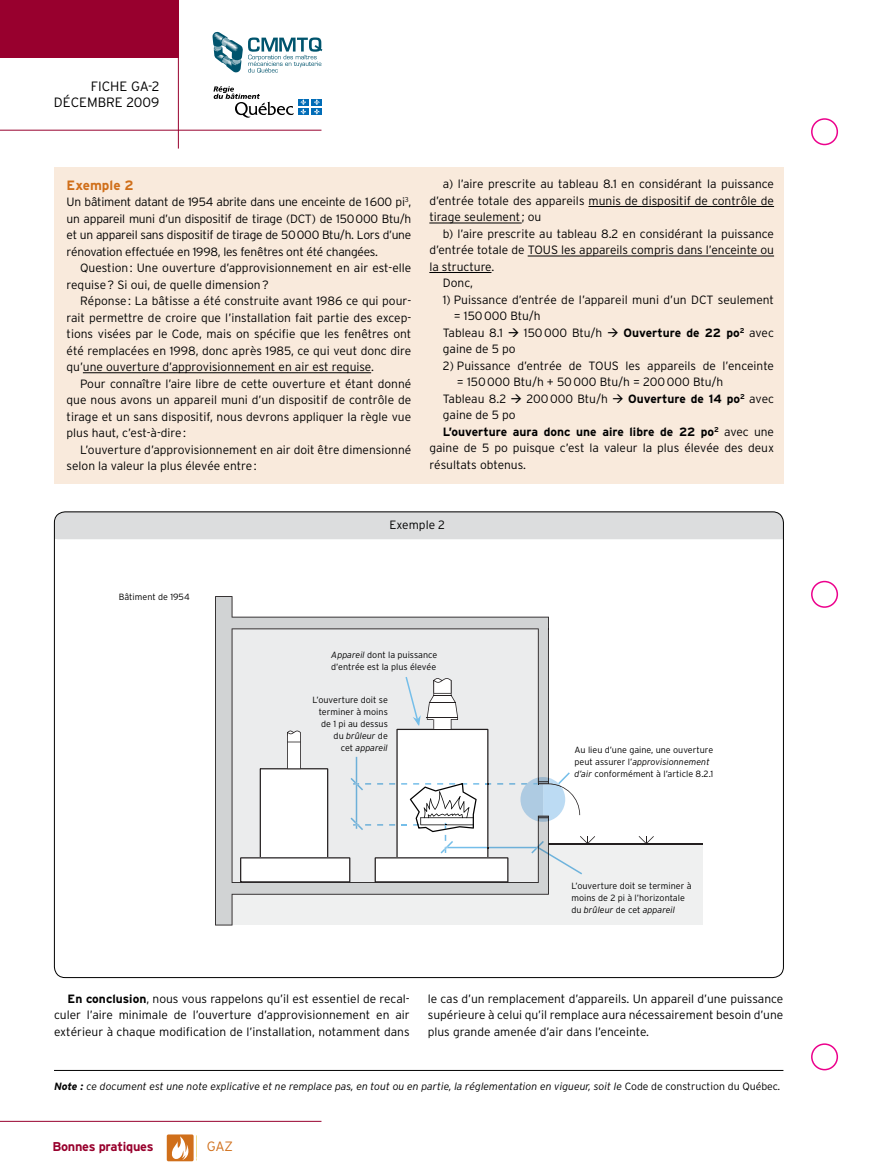
<style>
.page{position:relative;width:878px;height:1175px;background:#fff}
.page>*{position:absolute;margin:0;border:0;box-sizing:border-box;transform-origin:0 0}
.t1{font:300 13.5px/16px "Interstate";color:#000;text-align:right}
.t2{font:700 13.5px "Interstate";color:#d06f1a}
.t3{font:300 13.5px "Interstate";color:#d06f1a}
.t4{font:700 12.75px "Interstate";letter-spacing:-.02em;color:#98012d}
.t5{font:300 12px/16.5px "Interstate";color:#000;text-align:justify}
.t6{font:700 12px "Interstate";color:#000}
.t7{font:italic 300 10.5px "Interstate";color:#000}
.t8{font:300 9px/12px "Interstate";color:#000}
.s1{font-weight:700}
.s2{font-weight:300}
.s3{font-style:italic}
.s4{font-style:normal}
</style>
<div class="page">
<div style="left:811px;top:118px;width:27px;height:27px;border:2px solid #ec008c;border-radius:50%"></div>
<div style="left:811px;top:1043px;width:27px;height:27px;border:2px solid #ec008c;border-radius:50%"></div>
<div style="left:811px;top:581px;width:27px;height:27px;border:2px solid #ec008c;border-radius:50%"></div>
<div style="left:167px;top:1134px;width:26px;height:27px;background:#d06f1a;border-radius:2px"></div>
<svg style="left:171px;top:1136px;width:18px;height:23px"></svg>
<div style="left:0;top:0;width:178px;height:57px;background:#98002e"></div>
<hr style="left:178px;top:0;width:1px;height:148px;background:#98002e">
<hr style="left:0;top:130px;width:321px;height:1px;background:#98002e">
<hr style="left:0;top:1120px;width:321px;height:1px;background:#98002e">
<svg style="left:212px;top:32px;width:110px;height:41px"></svg>
<svg style="left:213px;top:86px;width:81px;height:32px"></svg>
<div style="left:298px;top:99px;width:10px;height:6px;background:#006cb7"></div>
<div style="left:311px;top:99px;width:11px;height:6px;background:#006cb7"></div>
<div style="left:298px;top:108px;width:10px;height:7px;background:#006cb7"></div>
<svg style="left:300px;top:99px;width:6px;height:15px"></svg>
<div style="left:311px;top:108px;width:11px;height:7px;background:#006cb7"></div>
<svg style="left:314px;top:99px;width:5px;height:15px"></svg>
<div style="left:228px;top:844px;width:474px;height:80px;background:#eff0f0"></div>
<svg style="left:215px;top:596px;width:334px;height:329px;fill:#ebeced"></svg>
<hr style="left:548px;top:843px;width:154px;height:2px;background:#231f20">
<svg style="left:638px;top:836px;width:16px;height:7px"></svg>
<svg style="left:240px;top:677px;width:355px;height:205px"></svg>
<svg style="left:56px;top:511px;width:728px;height:28px;background:#d4d5d6"></svg>
<div style="left:54px;top:168px;width:729px;height:316px;background:#f9eadc"></div>
<hr style="left:83px;top:372px;width:288px;height:1px;background:#000">
<hr style="left:588px;top:206px;width:186px;height:1px;background:#000">
<hr style="left:429px;top:223px;width:92px;height:1px;background:#000">
<hr style="left:527px;top:256px;width:247px;height:1px;background:#000">
<hr style="left:429px;top:272px;width:62px;height:1px;background:#000">
<hr style="left:54px;top:1070px;width:729px;height:1px;background:#000">
<p class="t1" style="left:54px;top:78px;width:107px">Fiche GA-2<br>DÉCEMBRE 2009</p>
<p class="t2" style="left:67px;top:177px;width:69px">Exemple 2</p>
<p class="t5" style="left:67px;top:193px;width:346px">Un bâtiment datant de 1954 abrite dans une enceinte de 1600 pi<sup>3</sup>, un appareil muni d’un dispositif de tirage (DCT) de 150000 Btu/h et un appareil sans dispositif de tirage de 50000 Btu/h. Lors d’une rénovation effectuée en 1998, les fenêtres ont été changées.</p>
<p class="t5" style="left:67px;top:259px;width:346px;text-indent:14px">Question: Une ouverture d’approvisionnement en air est-elle requise? Si oui, de quelle dimension?</p>
<p class="t5" style="left:67px;top:292px;width:346px;text-indent:14px">Réponse: La bâtisse a été construite avant 1986 ce qui pour&shy;rait permettre de croire que l’installation fait partie des excep&shy;tions visées par le Code, mais on spécifie que les fenêtres ont été remplacées en 1998, donc après 1985, ce qui veut donc dire qu’une ouverture d’approvisionnement en air est requise.</p>
<p class="t5" style="left:67px;top:375px;width:346px;text-indent:14px">Pour connaître l’aire libre de cette ouverture et étant donné que nous avons un appareil muni d’un dispositif de contrôle de tirage et un sans dispositif, nous devrons appliquer la règle vue plus haut, c’est-à-dire:</p>
<p class="t5" style="left:67px;top:441px;width:346px;text-indent:14px">L’ouverture d’approvisionnement en air doit être dimensionné selon la valeur la plus élevée entre:</p>
<p class="t5" style="left:429px;top:176px;width:346px;text-indent:14px">a) l’aire prescrite au tableau 8.1 en considérant la puissance d’entrée totale des appareils munis de dispositif de contrôle de tirage seulement; ou</p>
<p class="t5" style="left:443px;top:225px;width:333px">b) l’aire prescrite au tableau 8.2 en considérant la puissance</p>
<p class="t5" style="left:429px;top:242px;width:346px">d’entrée totale de TOUS les appareils compris dans l’enceinte ou</p>
<p class="t5" style="left:429px;top:258px;width:66px">la structure.</p>
<p class="t5" style="left:443px;top:275px;width:32px">Donc,</p>
<p class="t5" style="left:443px;top:291px;width:333px">1) Puissance d’entrée de l’appareil muni d’un DCT seulement</p>
<p class="t5" style="left:454px;top:308px;width:88px">= 150000 Btu/h</p>
<p class="t5" style="left:443px;top:324px;width:333px">Tableau 8.1 → 150000 Btu/h → <span class="s1">Ouverture de 22 po</span><sup>2</sup> avec</p>
<p class="t5" style="left:443px;top:341px;width:74px">gaine de 5 po</p>
<p class="t5" style="left:443px;top:357px;width:333px">2) Puissance d’entrée de TOUS les appareils de l’enceinte</p>
<p class="t5" style="left:457px;top:374px;width:268px">= 150000 Btu/h + 50000 Btu/h = 200000 Btu/h</p>
<p class="t5" style="left:443px;top:390px;width:333px">Tableau 8.2 → 200000 Btu/h → <span class="s1">Ouverture de 14 po</span><sup>2</sup> avec</p>
<p class="t5" style="left:443px;top:407px;width:74px">gaine de 5 po</p>
<p class="t6" style="left:443px;top:425px;width:333px">L’ouverture aura donc une aire libre de 22 po<sup>2</sup> <span class="s2">avec une</span></p>
<p class="t5" style="left:429px;top:440px;width:346px">gaine de 5 po puisque c’est la valeur la plus élevée des deux</p>
<p class="t5" style="left:429px;top:456px;width:98px">résultats obtenus.</p>
<p class="t8" style="left:119px;top:590px;width:72px">Bâtiment de 1954</p>
<p class="t5" style="left:389px;top:516px;width:57px">Exemple 2</p>
<p class="t8" style="left:331px;top:648px;width:108px"><span class="s3">Appareil</span> dont la puissance d’entrée est la plus élevée</p>
<p class="t8" style="left:312px;top:694px;width:77px;text-align:right">L’ouverture doit se terminer à moins de 1 pi au dessus du <span class="s3">brûleur</span> de<br>cet <span class="s3">appareil</span></p>
<p class="t8" style="left:574px;top:743px;width:140px">Au lieu d’une gaine, une ouverture peut assurer l’<span class="s3">approvisionnement d’air</span> conformément à l’article 8.2.1</p>
<p class="t8" style="left:571px;top:879px;width:122px">L’ouverture doit se terminer à moins de 2 pi à l’horizontale du <span class="s3">brûleur</span> de cet <span class="s3">appareil</span></p>
<p class="t5" style="left:54px;top:990px;width:357px;text-indent:14px"><span class="s1">En conclusion</span>, nous vous rappelons qu’il est essentiel de recal&shy;culer l’aire minimale de l’ouverture d’approvisionnement en air extérieur à chaque modification de l’installation, notamment dans</p>
<p class="t5" style="left:428px;top:990px;width:357px">le cas d’un remplacement d’appareils. Un appareil d’une puissance supérieure à celui qu’il remplace aura nécessairement besoin d’une plus grande amenée d’air dans l’enceinte.</p>
<p class="t7" style="left:54px;top:1080px;width:728px"><span class="s1">Note :</span> ce document est une note explicative et ne remplace pas, en tout ou en partie, la réglementation en vigueur, soit le <span class="s4">Code de construction du Québec</span>.</p>
<p class="t4" style="left:52px;top:1139px;width:103px">Bonnes pratiques</p>
<p class="t3" style="left:207px;top:1139px;width:28px">GAZ</p>
</div>
